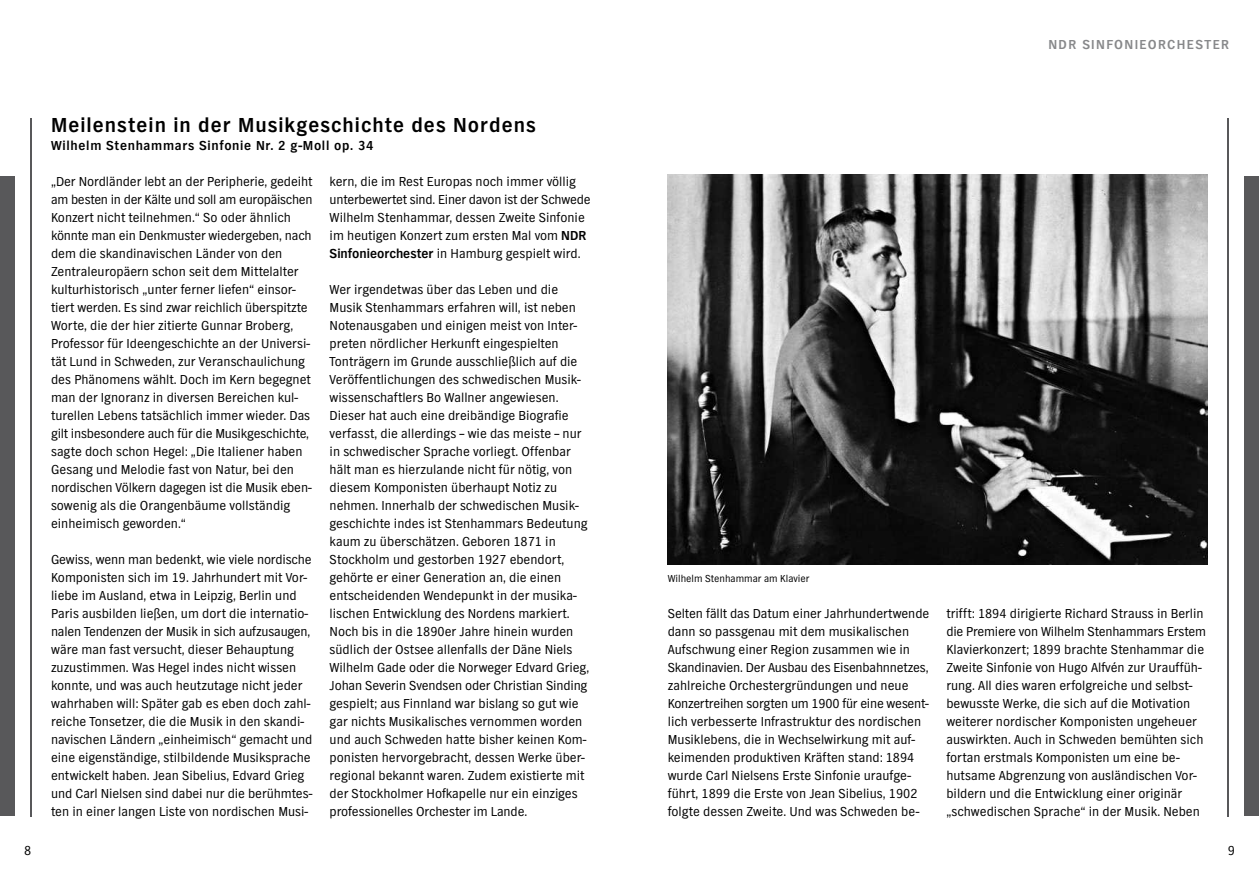
<style>
.page{position:relative;width:1259px;height:893px;background:#fff}
.page>*{position:absolute;margin:0;border:0;box-sizing:border-box;transform-origin:0 0}
.t1{font:700 21px "NDR Sans";letter-spacing:.05em;color:#000}
.t2{font:13.5px/18px "NDR Sans";color:#000}
.t3{font:700 13.5px "NDR Sans";letter-spacing:.05em;color:#000}
.t4{font:700 13.5px "NDR Sans";letter-spacing:.1em;color:#87888a}
.t5{font:10.5px "NDR Sans";color:#000}
.s1{font-weight:700}
</style>
<div class="page">
<div style="left:0;top:176px;width:15px;height:640px;background:#58585a"></div>
<hr style="left:30px;top:118px;width:1px;height:698px;background:#58585a">
<div style="left:1244px;top:176px;width:15px;height:640px;background:#58585a"></div>
<hr style="left:1227px;top:118px;width:2px;height:698px;background:#58585a">
<img style="left:668px;top:174px;width:540px;height:390px">
<p class="t2" style="left:24px;top:841px;width:9px">8</p>
<h1 class="t1" style="left:51px;top:114px;width:486px">Meilenstein in der Musikgeschichte des Nordens</h1>
<p class="t3" style="left:51px;top:138px;width:324px">Wilhelm Stenhammars Sinfonie Nr. 2 g-Moll op. 34</p>
<p class="t2" style="left:51px;top:173px;width:263px">„Der Nordländer lebt an der Peripherie, gedeiht am besten in der Kälte und soll am europäischen Konzert nicht teilnehmen.“ So oder ähnlich könnte man ein Denkmuster wiedergeben, nach dem die skandinavischen Länder von den Zentraleuropäern schon seit dem Mittelalter kultur historisch „unter ferner liefen“ einsor&shy;tiert werden. Es sind zwar reichlich überspitzte Worte, die der hier zitierte Gunnar Broberg, Professor für Ideengeschichte an der Universi&shy;tät Lund in Schweden, zur Veranschaulichung des Phänomens wählt. Doch im Kern begegnet man der Ignoranz in diversen Bereichen kul&shy;turellen Lebens tatsächlich immer wieder. Das gilt insbesondere auch für die Musikgeschichte, sagte doch schon Hegel: „Die Italiener haben Gesang und Melodie fast von Natur, bei den nordischen Völkern dagegen ist die Musik eben&shy;sowenig als die Orangenbäume vollständig einheimisch geworden.“</p>
<p class="t2" style="left:51px;top:551px;width:263px">Gewiss, wenn man bedenkt, wie viele nordische Komponisten sich im 19. Jahrhundert mit Vor&shy;liebe im Ausland, etwa in Leipzig, Berlin und Paris ausbilden ließen, um dort die internatio&shy;nalen Tendenzen der Musik in sich aufzusaugen, wäre man fast versucht, dieser Behauptung zuzustimmen. Was Hegel indes nicht wissen konnte, und was auch heutzutage nicht jeder wahrhaben will: Später gab es eben doch zahl&shy;reiche Tonsetzer, die die Musik in den skandi&shy;navischen Ländern „einheimisch“ gemacht und eine eigenständige, stilbildende Musiksprache entwickelt haben. Jean Sibelius, Edvard Grieg und Carl Nielsen sind dabei nur die berühmtes&shy;ten in einer langen Liste von nordischen Musi-</p>
<p class="t2" style="left:330px;top:173px;width:262px">kern, die im Rest Europas noch immer völlig unterbewertet sind. Einer davon ist der Schwede Wilhelm Stenhammar, dessen Zweite Sinfonie im heutigen Konzert zum ersten Mal vom <span class="s1">NDR Sinfonie orchester</span> in Hamburg gespielt wird.</p>
<p class="t2" style="left:330px;top:281px;width:261px">Wer irgendetwas über das Leben und die Musik Stenhammars erfahren will, ist neben Notenausgaben und einigen meist von Inter&shy;preten nördlicher Herkunft eingespielten Tonträgern im Grunde ausschließlich auf die Veröffentlichungen des schwedischen Musik&shy;wissenschaftlers Bo Wallner angewiesen.<br>Dieser hat auch eine dreibändige Biografie verfasst, die allerdings – wie das meiste – nur in schwedischer Sprache vorliegt. Offenbar hält man es hierzulande nicht für nötig, von diesem Komponisten überhaupt Notiz zu nehmen. Innerhalb der schwedischen Musik&shy;geschichte indes ist Stenhammars Bedeutung kaum zu überschätzen. Geboren 1871 in Stockholm und gestorben 1927 ebendort, gehörte er einer Generation an, die einen entscheidenden Wendepunkt in der musika&shy;lischen Entwicklung des Nordens markiert.<br>Noch bis in die 1890er Jahre hinein wurden südlich der Ostsee allenfalls der Däne Niels Wilhelm Gade oder die Norweger Edvard Grieg, Johan Severin Svendsen oder Christian Sinding gespielt; aus Finnland war bislang so gut wie gar nichts Musikalisches vernommen worden und auch Schweden hatte bisher keinen Kom&shy;ponisten hervorgebracht, dessen Werke über&shy;regional bekannt waren. Zudem existierte mit der Stockholmer Hofkapelle nur ein einziges professionelles Orchester im Lande.</p>
<p class="t5" style="left:668px;top:573px;width:143px">Wilhelm Stenhammar am Klavier</p>
<p class="t4" style="left:1048px;top:37px;width:182px">NDR SINFONIEORCHESTER</p>
<p class="t2" style="left:668px;top:605px;width:263px">Selten fällt das Datum einer Jahrhundertwende dann so passgenau mit dem musikalischen Aufschwung einer Region zusammen wie in Skandinavien. Der Ausbau des Eisenbahnnetzes, zahlreiche Orchestergründungen und neue Konzertreihen sorgten um 1900 für eine wesent&shy;lich verbes ser te Infrastruktur des nordischen Musiklebens, die in Wechselwirkung mit auf&shy;keimenden produktiven Kräften stand: 1894 wurde Carl Nielsens Erste Sinfonie uraufge&shy;führt, 1899 die Erste von Jean Sibelius, 1902 folgte dessen Zweite. Und was Schweden be-</p>
<p class="t2" style="left:946px;top:605px;width:261px">trifft: 1894 dirigierte Richard Strauss in Berlin die Premiere von Wilhelm Stenhammars Erstem Klavier konzert; 1899 brachte Stenhammar die Zweite Sinfonie von Hugo Alfvén zur Urauffüh&shy;rung. All dies waren erfolgreiche und selbst&shy;bewusste Werke, die sich auf die Motivation weiterer nordischer Komponisten ungeheuer auswirkten. Auch in Schweden bemühten sich fortan erstmals Komponisten um eine be&shy;hutsame Abgrenzung von ausländischen Vor&shy;bildern und die Entwicklung einer originär „schwedischen Sprache“ in der Musik. Neben</p>
<p class="t2" style="left:1227px;top:841px;width:9px">9</p>
</div>
